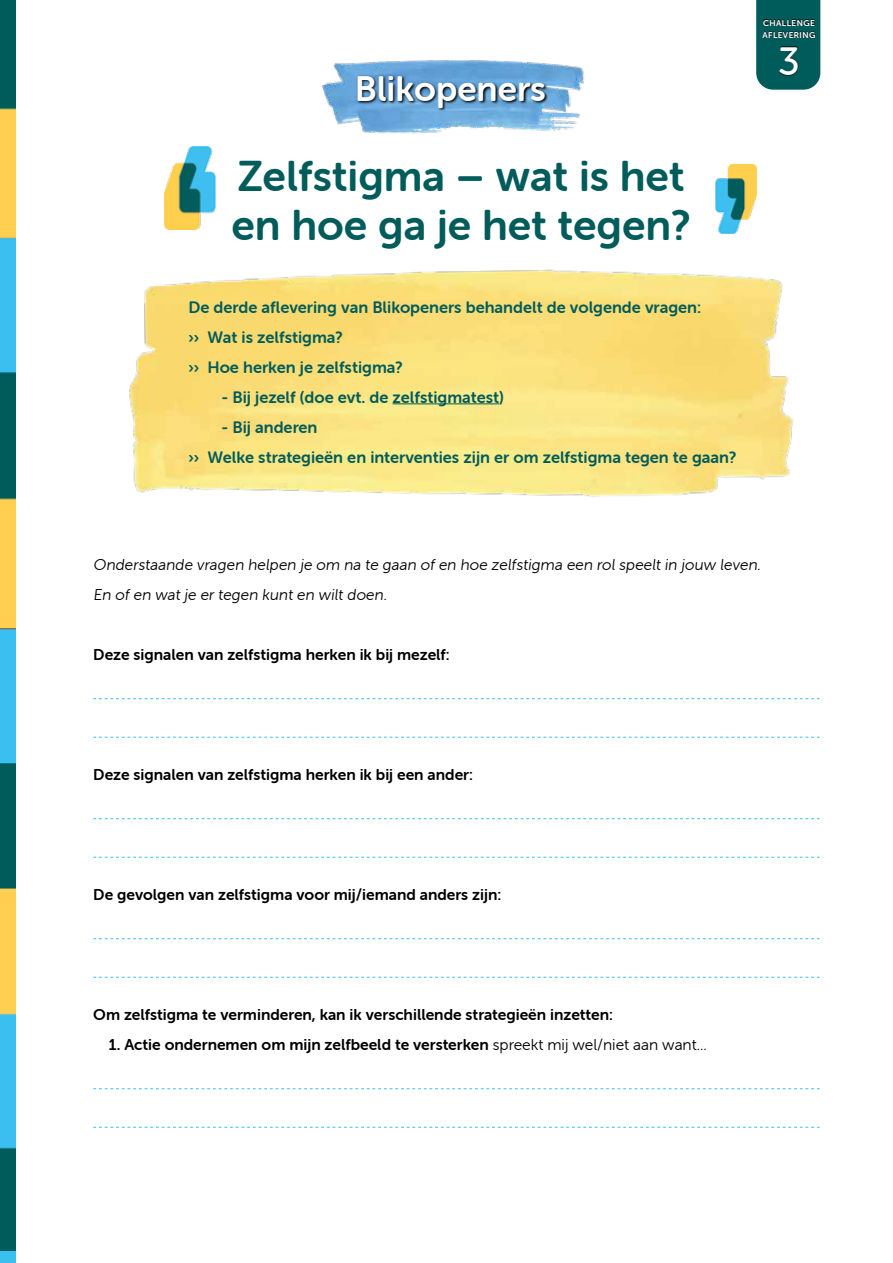
<style>
.page{position:relative;width:893px;height:1263px;background:#fff}
.page>*{position:absolute;margin:0;border:0;box-sizing:border-box;transform-origin:0 0}
.t1{font:43.05px/49.5px "Museo Sans Rounded 700";color:#005c5b}
.t2{font:39.45px "Museo Sans Rounded 500";color:#fff}
.t3{font:35.4px "Museo Sans Rounded 700";color:#fff}
.t4{font:16.5px/30px "Museo Sans Rounded 700";color:#005c5b}
.t5{font:15.6px "Museo Sans Rounded 700";color:#000}
.t6{font:15.6px/30px "Museo Sans Rounded 300";color:#000}
.t7{font:8.4px/12.6px "Museo Sans Rounded 700";letter-spacing:.05em;color:#fff}
.s1{font-family:"Museo Sans Rounded 300"}
</style>
<div class="page">
<img style="left:0;top:13px;width:15px;height:1238px">
<img style="left:0;top:0;width:15px;height:13px">
<img style="left:0;top:1251px;width:15px;height:12px">
<svg style="left:93px;top:698px;width:727px;height:1px"></svg>
<svg style="left:93px;top:737px;width:727px;height:1px"></svg>
<svg style="left:93px;top:818px;width:727px;height:1px"></svg>
<svg style="left:93px;top:857px;width:727px;height:1px"></svg>
<svg style="left:93px;top:938px;width:727px;height:1px"></svg>
<svg style="left:93px;top:977px;width:727px;height:1px"></svg>
<svg style="left:93px;top:1088px;width:727px;height:1px"></svg>
<svg style="left:93px;top:1127px;width:727px;height:1px"></svg>
<img style="left:715px;top:165px;width:42px;height:68px">
<img style="left:165px;top:147px;width:50px;height:83px">
<img style="left:129px;top:269px;width:665px;height:228px">
<hr style="left:393px;top:403px;width:106px;height:1px;background:#005c5b">
<img style="left:322px;top:60px;width:263px;height:74px">
<svg style="left:356px;top:75px;width:192px;height:37px;background:#4a769c"></svg>
<svg style="left:756px;top:0;width:64px;height:90px;background:#0e6564"></svg>
<svg style="left:762px;top:19px;width:54px;height:57px;background:#004c4b"></svg>
<h3 class="t3" style="left:355px;top:69px;width:193px">Blikopeners</h3>
<h1 class="t1" style="left:231px;top:151px;width:461px">Zelfstigma – wat is het en hoe ga je het tegen?</h1>
<p class="t4" style="left:188px;top:292px;width:514px">De derde aflevering van Blikopeners behandelt de volgende vragen: ›› Wat is zelfstigma?<br>›› Hoe herken je zelfstigma?</p>
<p class="t4" style="left:221px;top:382px;width:284px">- Bij jezelf (doe evt. de zelfstigmatest)</p>
<p class="t4" style="left:188px;top:412px;width:550px;text-indent:33px">- Bij anderen<br>›› Welke strategieën en interventies zijn er om zelfstigma tegen te gaan?</p>
<p class="t7" style="left:762px;top:16px;width:55px">CHALLENGE<br>AFLEVERING</p>
<h2 class="t2" style="left:778px;top:40px;width:23px">3</h2>
<p class="t6" style="left:93px;top:550px;width:671px">Onderstaande vragen helpen je om na te gaan of en hoe zelfstigma een rol speelt in jouw leven.<br>En of en wat je er tegen kunt en wilt doen.</p>
<p class="t5" style="left:93px;top:646px;width:358px">Deze signalen van zelfstigma herken ik bij mezelf:</p>
<p class="t5" style="left:93px;top:766px;width:381px">Deze signalen van zelfstigma herken ik bij een ander:</p>
<p class="t5" style="left:93px;top:886px;width:410px">De gevolgen van zelfstigma voor mij/iemand anders zijn:</p>
<p class="t5" style="left:93px;top:1006px;width:521px">Om zelfstigma te verminderen, kan ik verschillende strategieën inzetten:</p>
<p class="t5" style="left:109px;top:1036px;width:599px">1. Actie ondernemen om mijn zelfbeeld te versterken <span class="s1">spreekt mij wel/niet aan want...</span></p>
</div>
